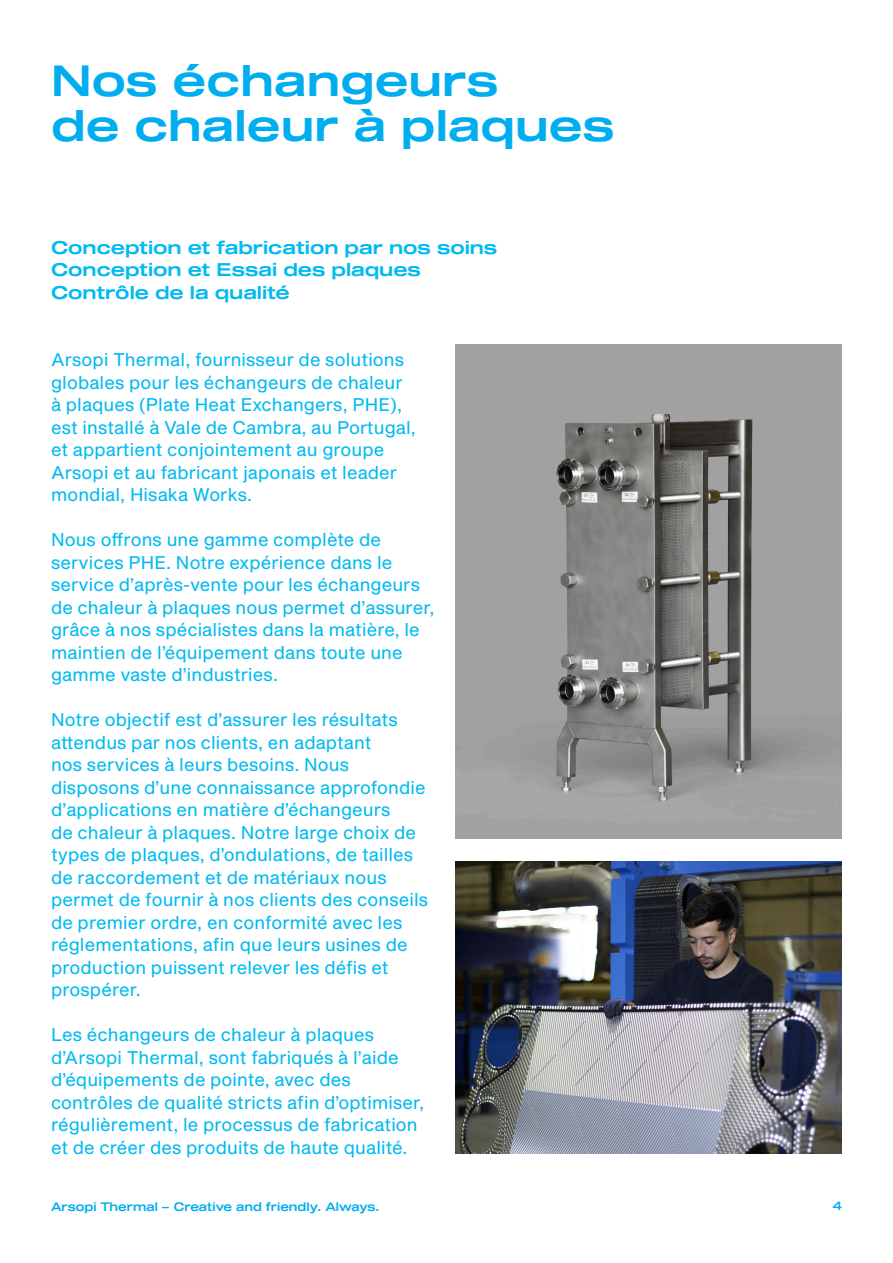
<style>
.page{position:relative;width:893px;height:1263px;background:#fff}
.page>*{position:absolute;margin:0;border:0;box-sizing:border-box;transform-origin:0 0}
.Título{font:42.75px "Shapiro 55 Middle Extd";color:#00aeef}
.texto_azul{font:18px/22.5px "Shapiro 45 Welter Text";letter-spacing:.005em;color:#00baf1}
.texto_azul-2{font:18px "Shapiro 55 Middle Extd";letter-spacing:-.005em;color:#00baf1}
.t1{font:12px "Shapiro 55 Middle Wide";color:#00aeef}
</style>
<div class="page">
<img style="left:455px;top:345px;width:387px;height:494px">
<img style="left:455px;top:861px;width:387px;height:293px">
<p class="Título" style="left:51px;top:50px;width:449px">Nos échangeurs</p>
<p class="Título" style="left:51px;top:95px;width:565px">de chaleur à plaques</p>
<p class="texto_azul-2" style="left:51px;top:234px;width:448px">Conception et fabrication par nos soins</p>
<p class="texto_azul-2" style="left:51px;top:257px;width:371px">Conception et Essai des plaques</p>
<p class="texto_azul-2" style="left:51px;top:279px;width:240px">Contrôle de la qualité</p>
<p class="texto_azul" style="left:51px;top:349px;width:355px">Arsopi Thermal, fournisseur de solutions</p>
<p class="texto_azul" style="left:51px;top:372px;width:353px">globales pour les échangeurs de chaleur</p>
<p class="texto_azul" style="left:51px;top:394px;width:353px">à plaques (Plate Heat Exchangers, PHE),</p>
<p class="texto_azul" style="left:51px;top:417px;width:366px">est installé à Vale de Cambra, au Portugal,</p>
<p class="texto_azul" style="left:51px;top:439px;width:348px">et appartient conjointement au groupe<br>Arsopi et au fabricant japonais et leader mondial, Hisaka Works.</p>
<p class="texto_azul" style="left:51px;top:529px;width:385px">Nous offrons une gamme complète de services PHE. Notre expérience dans le service d’après-vente pour les échangeurs de chaleur à plaques nous permet d’assurer, grâce à nos spécialistes dans la matière, le maintien de l’équipement dans toute une gamme vaste d’industries.</p>
<p class="texto_azul" style="left:51px;top:709px;width:376px">Notre objectif est d’assurer les résultats attendus par nos clients, en adaptant<br>nos services à leurs besoins. Nous disposons d’une connaissance approfondie d’applications en matière d’échangeurs</p>
<p class="texto_azul" style="left:51px;top:822px;width:367px">de chaleur à plaques. Notre large choix de</p>
<p class="texto_azul" style="left:51px;top:844px;width:379px">types de plaques, d’ondulations, de tailles de raccordement et de matériaux nous permet de fournir à nos clients des conseils de premier ordre, en conformité avec les réglementations, afin que leurs usines de production puissent relever les défis et prospérer.</p>
<p class="texto_azul" style="left:51px;top:1024px;width:375px">Les échangeurs de chaleur à plaques d’Arsopi Thermal, sont fabriqués à l’aide d’équipements de pointe, avec des contrôles de qualité stricts afin d’optimiser, régulièrement, le processus de fabrication et de créer des produits de haute qualité.</p>
<p class="t1" style="left:51px;top:1199px;width:330px">Arsopi Thermal – Creative and friendly. Always.</p>
<p class="t1" style="left:833px;top:1197px;width:11px">4</p>
</div>
